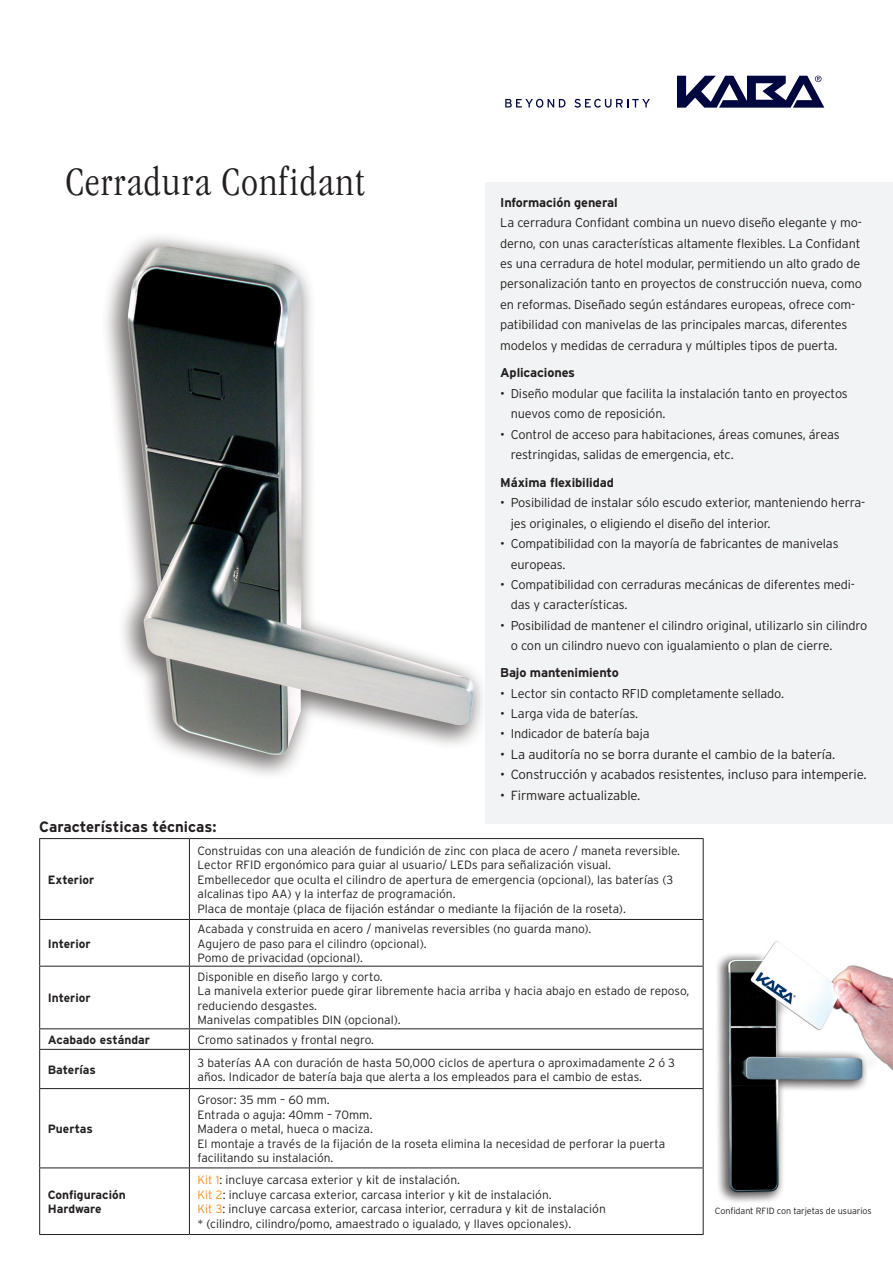
<style>
.page{position:relative;width:893px;height:1263px;background:#fff}
.page>*{position:absolute;margin:0;border:0;box-sizing:border-box;transform-origin:0 0}
.t1{font:300 condensed 42px "Garamond";letter-spacing:.03em;color:#231f20}
.t2{font:700 15px "Interstate";color:#231f20}
.t3{font:300 13.2px "Interstate";letter-spacing:-.01em;color:#231f20}
.t4{font:300 12.75px/20.4px "Interstate";letter-spacing:-.01em;color:#231f20}
.t5{font:700 12.75px "Interstate";letter-spacing:-.01em;color:#231f20}
.t6{font:300 12px/14.4px "Interstate";color:#231f20}
.t7{font:700 12px/14.4px "Interstate";color:#231f20}
.t8{font:300 9px "Interstate";letter-spacing:-.01em;color:#231f20}
.s1{color:#f7931d}
</style>
<div class="page">
<img style="left:106px;top:237px;width:377px;height:538px">
<img style="left:697px;top:909px;width:196px;height:305px">
<div style="left:485px;top:182px;width:408px;height:642px;background:#f2f3f4"></div>
<hr style="left:39px;top:838px;width:150px;height:1px;background:#231f20">
<hr style="left:39px;top:839px;width:1px;height:80px;background:#231f20">
<hr style="left:189px;top:838px;width:514px;height:1px;background:#231f20">
<hr style="left:189px;top:839px;width:1px;height:80px;background:#231f20">
<hr style="left:703px;top:839px;width:1px;height:80px;background:#231f20">
<hr style="left:39px;top:919px;width:150px;height:1px;background:#231f20">
<hr style="left:39px;top:920px;width:1px;height:46px;background:#231f20">
<hr style="left:189px;top:919px;width:514px;height:1px;background:#231f20">
<hr style="left:189px;top:920px;width:1px;height:46px;background:#231f20">
<hr style="left:703px;top:920px;width:1px;height:46px;background:#231f20">
<hr style="left:39px;top:966px;width:150px;height:1px;background:#231f20">
<hr style="left:39px;top:966px;width:1px;height:62px;background:#231f20">
<hr style="left:189px;top:966px;width:514px;height:1px;background:#231f20">
<hr style="left:189px;top:966px;width:1px;height:62px;background:#231f20">
<hr style="left:703px;top:966px;width:1px;height:62px;background:#231f20">
<hr style="left:39px;top:1028px;width:150px;height:1px;background:#231f20">
<svg style="left:39px;top:1029px;width:1px;height:20px"></svg>
<hr style="left:189px;top:1028px;width:514px;height:1px;background:#231f20">
<svg style="left:189px;top:1029px;width:1px;height:20px"></svg>
<svg style="left:703px;top:1029px;width:1px;height:20px"></svg>
<hr style="left:39px;top:1049px;width:150px;height:1px;background:#231f20">
<hr style="left:39px;top:1050px;width:1px;height:38px;background:#231f20">
<hr style="left:189px;top:1049px;width:514px;height:1px;background:#231f20">
<hr style="left:189px;top:1050px;width:1px;height:38px;background:#231f20">
<hr style="left:703px;top:1050px;width:1px;height:38px;background:#231f20">
<hr style="left:39px;top:1088px;width:150px;height:1px;background:#231f20">
<hr style="left:39px;top:1089px;width:1px;height:78px;background:#231f20">
<hr style="left:189px;top:1088px;width:514px;height:1px;background:#231f20">
<hr style="left:189px;top:1089px;width:1px;height:78px;background:#231f20">
<hr style="left:703px;top:1089px;width:1px;height:78px;background:#231f20">
<hr style="left:39px;top:1167px;width:150px;height:1px;background:#231f20">
<hr style="left:39px;top:1168px;width:1px;height:66px;background:#231f20">
<hr style="left:189px;top:1167px;width:514px;height:1px;background:#231f20">
<hr style="left:189px;top:1168px;width:1px;height:66px;background:#231f20">
<hr style="left:703px;top:1168px;width:1px;height:66px;background:#231f20">
<hr style="left:39px;top:1234px;width:150px;height:1px;background:#231f20">
<hr style="left:189px;top:1234px;width:514px;height:1px;background:#231f20">
<svg style="left:677px;top:76px;width:147px;height:32px"></svg>
<svg style="left:505px;top:99px;width:60px;height:9px"></svg>
<svg style="left:574px;top:99px;width:76px;height:9px"></svg>
<h1 class="t1" style="left:65px;top:157px;width:301px">Cerradura Confidant</h1>
<p class="t2" style="left:39px;top:818px;width:179px">Características técnicas:</p>
<p class="t5" style="left:500px;top:195px;width:119px">Información general</p>
<p class="t4" style="left:500px;top:212px;width:363px">La cerradura Confidant combina un nuevo diseño elegante y mo&shy;derno, con unas características altamente flexibles. La Confidant es una cerradura de hotel modular, permitiendo un alto grado de personalización tanto en proyectos de construcción nueva, como en reformas. Diseñado según estándares europeas, ofrece com&shy;patibilidad con manivelas de las principales marcas, diferentes modelos y medidas de cerradura y múltiples tipos de puerta.</p>
<p class="t5" style="left:500px;top:366px;width:76px">Aplicaciones</p>
<p class="t4" style="left:511px;top:383px;width:339px;text-indent:-11px">• Diseño modular que facilita la instalación tanto en proyectos nuevos como de reposición.</p>
<p class="t4" style="left:511px;top:424px;width:331px;text-indent:-11px">• Control de acceso para habitaciones, áreas comunes, áreas restringidas, salidas de emergencia, etc.</p>
<p class="t5" style="left:500px;top:475px;width:115px">Máxima flexibilidad</p>
<p class="t4" style="left:511px;top:493px;width:356px;text-indent:-11px">• Posibilidad de instalar sólo escudo exterior, manteniendo herra&shy;jes originales, o eligiendo el diseño del interior.</p>
<p class="t4" style="left:511px;top:533px;width:329px;text-indent:-11px">• Compatibilidad con la mayoría de fabricantes de manivelas europeas.</p>
<p class="t4" style="left:511px;top:574px;width:346px;text-indent:-11px">• Compatibilidad con cerraduras mecánicas de diferentes medi&shy;das y características.</p>
<p class="t4" style="left:511px;top:615px;width:358px;text-indent:-11px">• Posibilidad de mantener el cilindro original, utilizarlo sin cilindro o con un cilindro nuevo con igualamiento o plan de cierre.</p>
<p class="t5" style="left:500px;top:666px;width:120px">Bajo mantenimiento</p>
<p class="t4" style="left:500px;top:683px;width:285px">• Lector sin contacto RFID completamente sellado.</p>
<p class="t4" style="left:500px;top:703px;width:139px">• Larga vida de baterías.</p>
<p class="t4" style="left:500px;top:724px;width:151px">• Indicador de batería baja</p>
<p class="t3" style="left:500px;top:747px;width:337px">• La auditoría no se borra durante el cambio de la batería.</p>
<p class="t3" style="left:500px;top:767px;width:368px">• Construcción y acabados resistentes, incluso para intemperie.</p>
<p class="t3" style="left:500px;top:787px;width:142px">• Firmware actualizable.</p>
<p class="t7" style="left:48px;top:872px;width:48px">Exterior</p>
<p class="t7" style="left:48px;top:936px;width:44px">Interior</p>
<p class="t7" style="left:48px;top:991px;width:44px">Interior</p>
<p class="t6" style="left:198px;top:843px;width:484px">Construidas con una aleación de fundición de zinc con placa de acero / maneta reversible.<br>Lector RFID ergonómico para guiar al usuario/ LEDs para señalización visual.<br>Embellecedor que oculta el cilindro de apertura de emergencia (opcional), las baterías (3 alcalinas tipo AA) y la interfaz de programación.<br>Placa de montaje (placa de fijación estándar o mediante la fijación de la roseta).</p>
<p class="t6" style="left:198px;top:922px;width:395px">Acabada y construida en acero / manivelas reversibles (no guarda mano).<br>Agujero de paso para el cilindro (opcional).<br>Pomo de privacidad (opcional).</p>
<p class="t6" style="left:198px;top:969px;width:493px">Disponible en diseño largo y corto.<br>La manivela exterior puede girar libremente hacia arriba y hacia abajo en estado de reposo, reduciendo desgastes.<br>Manivelas compatibles DIN (opcional).</p>
<p class="t7" style="left:48px;top:1032px;width:104px">Acabado estándar</p>
<p class="t6" style="left:198px;top:1032px;width:178px">Cromo satinados y frontal negro.</p>
<p class="t7" style="left:48px;top:1062px;width:50px">Baterías</p>
<p class="t6" style="left:198px;top:1055px;width:479px">3 baterías AA con duración de hasta 50,000 ciclos de apertura o aproximadamente 2 ó 3 años. Indicador de batería baja que alerta a los empleados para el cambio de estas.</p>
<p class="t7" style="left:48px;top:1121px;width:47px">Puertas</p>
<p class="t7" style="left:48px;top:1187px;width:79px">Configuración<br>Hardware</p>
<p class="t6" style="left:198px;top:1093px;width:469px">Grosor: 35 mm – 60 mm.<br>Entrada o aguja: 40mm – 70mm.<br>Madera o metal, hueca o maciza.<br>El montaje a través de la fijación de la roseta elimina la necesidad de perforar la puerta facilitando su instalación.</p>
<p class="t6" style="left:198px;top:1173px;width:410px"><span class="s1">Kit 1</span>: incluye carcasa exterior y kit de instalación.<br><span class="s1">Kit 2</span>: incluye carcasa exterior, carcasa interior y kit de instalación.<br><span class="s1">Kit 3</span>: incluye carcasa exterior, carcasa interior, cerradura y kit de instalación * (cilindro, cilindro/pomo, amaestrado o igualado, y llaves opcionales).</p>
<p class="t8" style="left:715px;top:1206px;width:158px">Confidant RFID con tarjetas de usuarios</p>
</div>
